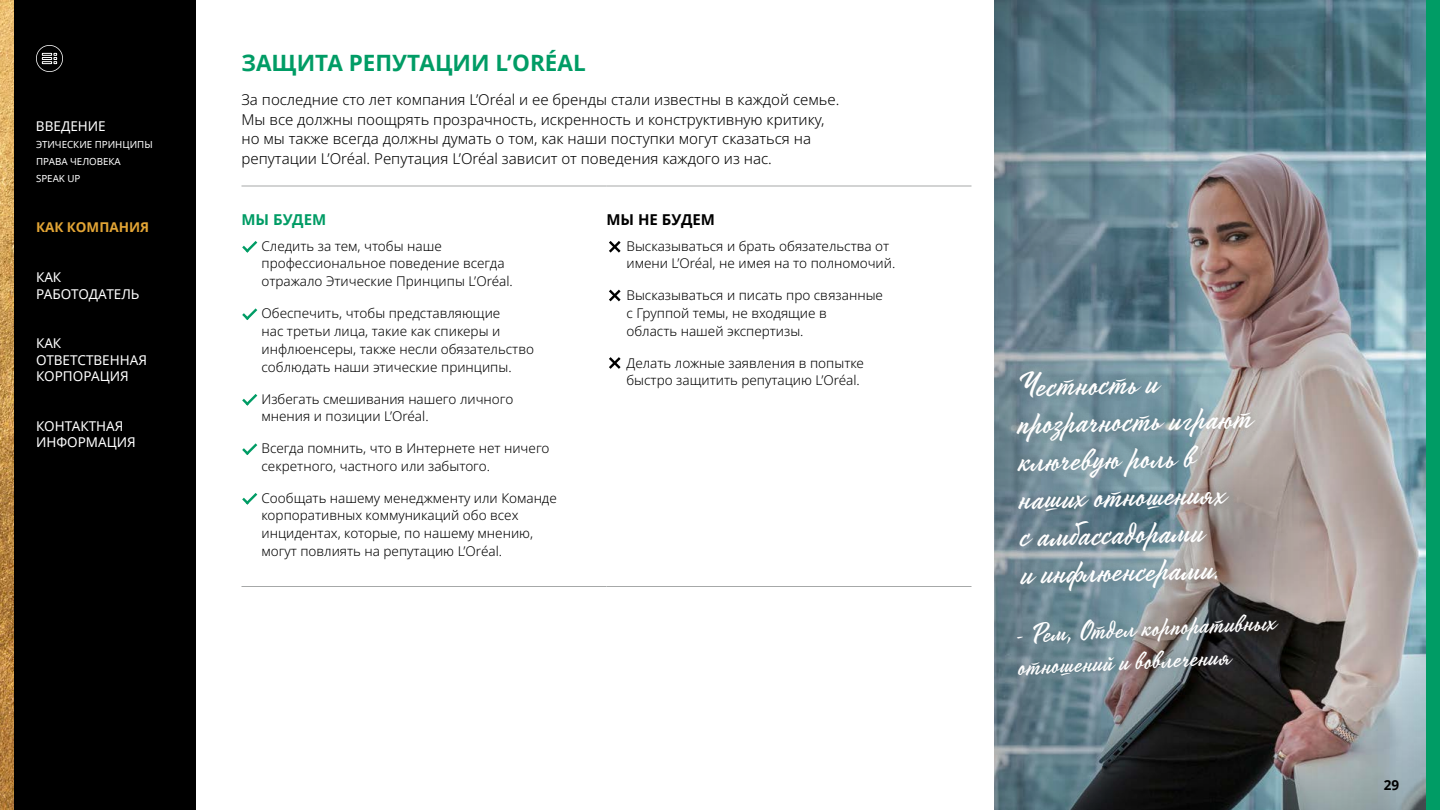
<style>
.page{position:relative;width:1440px;height:810px;background:#fff}
.page>*{position:absolute;margin:0;border:0;box-sizing:border-box;transform-origin:0 0}
.t1{font:33.75px/37.6px "Mojito Web";color:#fff}
.t2{font:27px/32.2px "Mojito Web";color:#fff}
.t3{font:700 22.5px "Noto Sans";color:#009c65}
.t4{font:300 15px/19.5px "Noto Sans";color:#000}
.t5{font:700 15px "Noto Sans";color:#000}
.t6{font:700 15px "Noto Sans";color:#009c65}
.t7{font:300 13.5px/18px "Noto Sans";color:#000}
.t8{font:13.5px/16.2px "Noto Sans";color:#fff}
.t9{font:700 13.5px "Noto Sans";color:#e3a535}
.t10{font:700 13.5px "Noto Sans";color:#000}
.t11{font:9.75px/17.2px "Noto Sans";color:#fff}
</style>
<div class="page">
<img style="left:994px;top:0;width:432px;height:810px">
<div style="left:14px;top:0;width:182px;height:810px;background:#000"></div>
<img style="left:0;top:0;width:14px;height:810px">
<div style="left:1426px;top:0;width:14px;height:810px;background:#009c65"></div>
<hr style="left:242px;top:186px;width:365px;height:1px;background:#a6a8a8">
<hr style="left:607px;top:186px;width:365px;height:1px;background:#a6a8a8">
<hr style="left:242px;top:586px;width:365px;height:1px;background:#a6a8a8">
<hr style="left:607px;top:586px;width:365px;height:1px;background:#a6a8a8">
<svg style="left:242px;top:241px;width:15px;height:12px"></svg>
<svg style="left:242px;top:308px;width:15px;height:12px"></svg>
<svg style="left:242px;top:394px;width:15px;height:12px"></svg>
<svg style="left:242px;top:443px;width:15px;height:12px"></svg>
<svg style="left:242px;top:493px;width:15px;height:12px"></svg>
<svg style="left:609px;top:241px;width:12px;height:12px"></svg>
<svg style="left:609px;top:290px;width:12px;height:11px"></svg>
<svg style="left:609px;top:357px;width:12px;height:12px"></svg>
<div style="left:1008px;top:362px;width:257px;height:238px;background:#000;opacity:.15"></div>
<div style="left:1009px;top:605px;width:280px;height:80px;background:#000;opacity:.15"></div>
<svg style="left:36px;top:45px;width:27px;height:27px"></svg>
<p class="t8" style="left:36px;top:117px;width:71px">ВВЕДЕНИЕ</p>
<p class="t11" style="left:36px;top:136px;width:118px">ЭТИЧЕСКИЕ ПРИНЦИПЫ<br>ПРАВА ЧЕЛОВЕКА<br>SPEAK UP</p>
<p class="t9" style="left:36px;top:218px;width:115px">КАК КОМПАНИЯ</p>
<p class="t8" style="left:36px;top:269px;width:105px">КАК<br>РАБОТОДАТЕЛЬ</p>
<p class="t8" style="left:36px;top:335px;width:113px">КАК<br>ОТВЕТСТВЕННАЯ<br>КОРПОРАЦИЯ</p>
<p class="t8" style="left:36px;top:417px;width:101px">КОНТАКТНАЯ<br>ИНФОРМАЦИЯ</p>
<h3 class="t3" style="left:242px;top:46px;width:346px">ЗАЩИТА РЕПУТАЦИИ L’ORÉAL</h3>
<p class="t4" style="left:242px;top:90px;width:599px">За последние сто лет компания L’Oréal и ее бренды стали известны в каждой семье.<br>Мы все должны поощрять прозрачность, искренность и конструктивную критику, но мы также всегда должны думать о том, как наши поступки могут сказаться на репутации L’Oréal. Репутация L’Oréal зависит от поведения каждого из нас.</p>
<p class="t6" style="left:242px;top:209px;width:86px">МЫ БУДЕМ</p>
<p class="t7" style="left:262px;top:237px;width:253px">Следить за тем, чтобы наше профессиональное поведение всегда отражало Этические Принципы L’Oréal.</p>
<p class="t7" style="left:262px;top:304px;width:274px">Обеспечить, чтобы представляющие<br>нас третьи лица, такие как спикеры и инфлюенсеры, также несли обязательство соблюдать наши этические принципы.</p>
<p class="t7" style="left:262px;top:390px;width:253px">Избегать смешивания нашего личного мнения и позиции L’Oréal.</p>
<p class="t7" style="left:262px;top:439px;width:290px">Всегда помнить, что в Интернете нет ничего секретного, частного или забытого.</p>
<p class="t7" style="left:262px;top:489px;width:297px">Сообщать нашему менеджменту или Команде корпоративных коммуникаций обо всех инцидентах, которые, по нашему мнению, могут повлиять на репутацию L’Oréal.</p>
<p class="t5" style="left:607px;top:209px;width:110px">МЫ НЕ БУДЕМ</p>
<p class="t7" style="left:627px;top:237px;width:270px">Высказываться и брать обязательства от имени L’Oréal, не имея на то полномочий.</p>
<p class="t7" style="left:627px;top:286px;width:258px">Высказываться и писать про связанные с Группой темы, не входящие в<br>область нашей экспертизы.</p>
<p class="t7" style="left:627px;top:354px;width:239px">Делать ложные заявления в попытке быстро защитить репутацию L’Oréal.</p>
<h1 class="t1" style="left:1013px;top:367px;width:238px;rotate:-2deg">Честность и прозрачность играют ключевую роль в наших отношениях<br>с амбассадорами<br>и инфлюенсерами.</h1>
<h2 class="t2" style="left:1015px;top:618px;width:262px;rotate:-3deg">- Рем, Отдел корпоративных отношений и вовлечения</h2>
<p class="t10" style="left:1384px;top:776px;width:17px">29</p>
</div>
